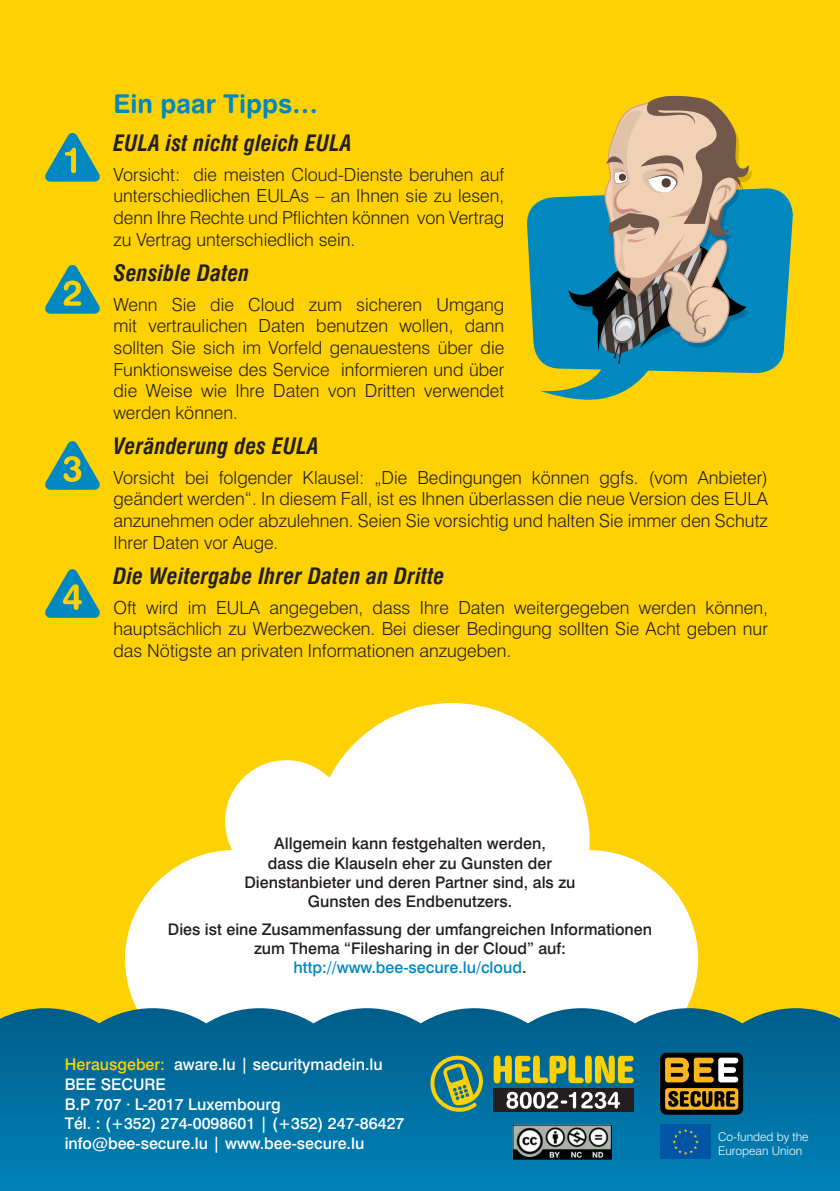
<style>
.page{position:relative;width:840px;height:1191px;background:#fff}
.page>*{position:absolute;margin:0;border:0;box-sizing:border-box;transform-origin:0 0}
.t1{font:26px "Swiss 721 BT Bold Rounded";color:#0088bf}
.t2{font:italic 700 condensed 22px "Swiss 721 BT";letter-spacing:.01em;color:#231f20}
.t3{font:300 18px/21.6px "Swiss 721 BT";color:#231f20;text-align:justify}
.t4{font:500 16px/19.2px "Swiss 721 BT";color:#231f20;text-align:center}
.t5{font:500 16px/19.6px "Swiss 721 BT";color:#fff}
.t6{font:300 12px/14.4px "Swiss 721 BT";color:#fff}
.s1{color:#0088bf}
.s2{color:#fed105}
</style>
<div class="page">
<div style="left:0;top:0;width:839px;height:1191px;background:#fed105"></div>
<svg style="left:125px;top:703px;width:572px;height:305px;fill:#fff"></svg>
<svg style="left:0;top:1008px;width:839px;height:183px;background:#0874a1"></svg>
<div style="left:659px;top:1124px;width:51px;height:35px;background:#0155a5"></div>
<svg style="left:672px;top:1129px;width:26px;height:25px"></svg>
<div style="left:660px;top:1053px;width:82px;height:61px;background:#000001;border-radius:6px"></div>
<div style="left:659px;top:1052px;width:83px;height:62px;border:1px solid #000001;border-radius:6px"></div>
<svg style="left:664px;top:1088px;width:73px;height:21px"></svg>
<svg style="left:667px;top:1091px;width:67px;height:15px"></svg>
<svg style="left:665px;top:1057px;width:73px;height:25px"></svg>
<img style="left:512px;top:1124px;width:98px;height:35px">
<div style="left:493px;top:1088px;width:140px;height:24px;background:#231f20"></div>
<svg style="left:493px;top:1055px;width:140px;height:28px"></svg>
<svg style="left:427px;top:1052px;width:58px;height:63px"></svg>
<svg style="left:506px;top:1091px;width:69px;height:17px"></svg>
<svg style="left:581px;top:1091px;width:38px;height:17px"></svg>
<svg style="left:45px;top:133px;width:55px;height:49px"></svg>
<svg style="left:45px;top:265px;width:55px;height:49px"></svg>
<svg style="left:45px;top:441px;width:55px;height:49px"></svg>
<svg style="left:45px;top:569px;width:55px;height:49px"></svg>
<svg style="left:527px;top:188px;width:265px;height:185px;fill:#0088bf"></svg>
<svg style="left:539px;top:96px;width:211px;height:304px"></svg>
<h1 class="t1" style="left:113px;top:87px;width:206px">Ein paar Tipps…</h1>
<p class="t2" style="left:113px;top:130px;width:239px">EULA ist nicht gleich EULA</p>
<p class="t3" style="left:113px;top:163px;width:392px">Vorsicht: die meisten Cloud-Dienste beruhen auf unterschiedlichen EULAs – an Ihnen sie zu lesen, denn Ihre Rechte und Pflichten können von Vertrag zu Vertrag unterschiedlich sein.</p>
<p class="t2" style="left:113px;top:259px;width:137px">Sensible Daten</p>
<p class="t3" style="left:113px;top:293px;width:392px">Wenn Sie die Cloud zum sicheren Umgang mit vertraulichen Daten benutzen wollen, dann sollten Sie sich im Vorfeld genauestens über die Funktionsweise des Service informieren und über die Weise wie Ihre Daten von Dritten verwendet werden können.</p>
<p class="t2" style="left:113px;top:432px;width:206px">Veränderung des EULA</p>
<p class="t3" style="left:113px;top:466px;width:655px">Vorsicht bei folgender Klausel: „Die Bedingungen können ggfs. (vom Anbieter) geändert werden“. In diesem Fall, ist es Ihnen überlassen die neue Version des EULA anzunehmen oder abzulehnen. Seien Sie vorsichtig und halten Sie immer den Schutz Ihrer Daten vor Auge.</p>
<p class="t2" style="left:113px;top:562px;width:332px">Die Weitergabe Ihrer Daten an Dritte</p>
<p class="t3" style="left:113px;top:596px;width:655px">Oft wird im EULA angegeben, dass Ihre Daten weitergegeben werden können, hauptsächlich zu Werbezwecken. Bei dieser Bedingung sollten Sie Acht geben nur das Nötigste an privaten Informationen anzugeben.</p>
<p class="t4" style="left:244px;top:834px;width:332px">Allgemein kann festgehalten werden,<br>dass die Klauseln eher zu Gunsten der Dienstanbieter und deren Partner sind, als zu Gunsten des Endbenutzers.</p>
<p class="t4" style="left:168px;top:919px;width:485px">Dies ist eine Zusammenfassung der umfangreichen Informationen zum Thema “Filesharing in der Cloud” auf: <span class="s1">http://www.bee-secure.lu/cloud</span>.</p>
<p class="t5" style="left:65px;top:1054px;width:341px"><span class="s2">Herausgeber:</span> aware.lu | securitymadein.lu BEE SECURE<br>B.P 707 · L-2017 Luxembourg<br>Tél. : (+352) 274-0098601 | (+352) 247-86427 info@bee-secure.lu | www.bee-secure.lu</p>
<p class="t6" style="left:717px;top:1129px;width:92px">Co-funded by the<br>European Union</p>
</div>
